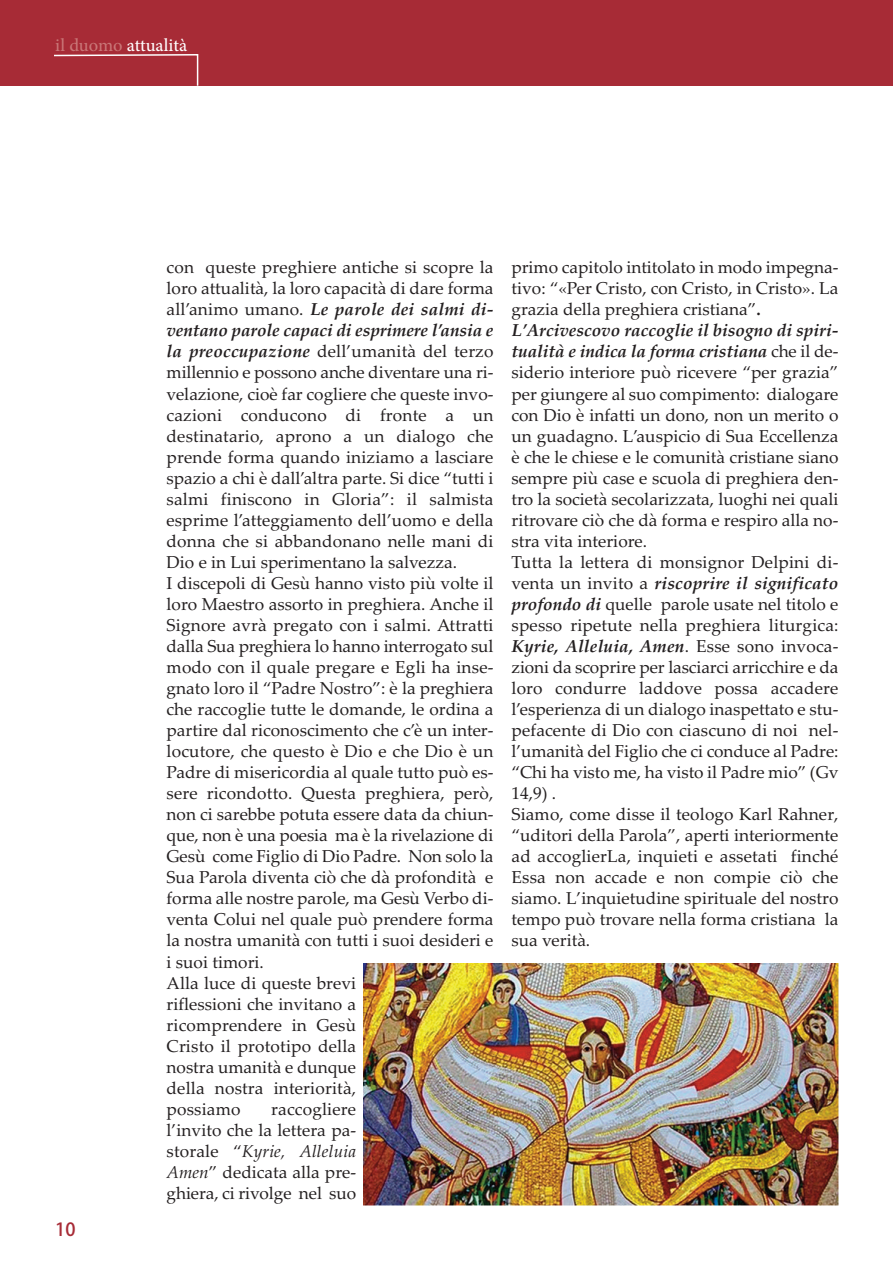
<style>
.page{position:relative;width:893px;height:1263px;background:#fff}
.page>*{position:absolute;margin:0;border:0;box-sizing:border-box;transform-origin:0 0}
.t1{font:18px "Adobe Hebrew";letter-spacing:-.005em;color:#fff}
.t2{font:18px "Adobe Heiti Std";color:#a72b36}
.t3{font:17.25px/21px "Palatino Linotype";color:#231f20}
.s1{color:#c97677}
.s2{font-weight:700;font-style:italic}
.s3{font-style:italic}
.s4{font-weight:700}
</style>
<div class="page">
<div style="left:1px;top:0;width:892px;height:85px;background:#a72b36"></div>
<svg style="left:52px;top:54px;width:147px;height:32px"></svg>
<img style="left:364px;top:964px;width:475px;height:242px">
<p class="t1" style="left:55px;top:39px;width:133px"><span class="s1">il duomo</span> attualità</p>
<p class="t2" style="left:55px;top:1219px;width:22px">10</p>
<p class="t3" style="left:167px;top:257px;width:328px">con queste preghiere antiche si scopre la loro attualità, la loro capacità di dare forma all’animo umano. <span class="s2">Le parole dei salmi di&shy;ventano parole capaci di esprimere l’ansia e la preoccupazione</span> dell’umanità del terzo millennio e possono anche diventare una ri&shy;velazione, cioè far cogliere che queste invo&shy;cazioni conducono di fronte a un destinatario, aprono a un dialogo che prende forma quando iniziamo a lasciare spazio a chi è dall’altra parte. Si dice “tutti i salmi finiscono in Gloria”: il salmista esprime l’atteggiamento dell’uomo e della donna che si abbandonano nelle mani di Dio e in Lui sperimentano la salvezza.<br>I discepoli di Gesù hanno visto più volte il loro Maestro assorto in preghiera. Anche il Signore avrà pregato con i salmi. Attratti dalla Sua preghiera lo hanno interrogato sul modo con il quale pregare e Egli ha inse&shy;gnato loro il “Padre Nostro”: è la preghiera che raccoglie tutte le domande, le ordina a partire dal riconoscimento che c’è un inter&shy;locutore, che questo è Dio e che Dio è un Padre di misericordia al quale tutto può es&shy;sere ricondotto. Questa preghiera, però, non ci sarebbe potuta essere data da chiun&shy;que, non è una poesia ma è la rivelazione di Gesù come Figlio di Dio Padre. Non solo la Sua Parola diventa ciò che dà profondità e forma alle nostre parole, ma Gesù Verbo di&shy;venta Colui nel quale può prendere forma la nostra umanità con tutti i suoi desideri e i suoi timori.<br>Alla luce di queste brevi<br>riflessioni che invitano a<br>ricomprendere in Gesù<br>Cristo il prototipo della<br>nostra umanità e dunque<br>della nostra interiorità,<br>possiamo</p>
<p class="t3" style="left:167px;top:1098px;width:191px;text-align:justify;text-indent:105px">raccogliere l’invito che la lettera pa&shy;storale “<span class="s3">Kyrie, Alleluia Amen</span>” dedicata alla pre&shy;ghiera, ci rivolge nel suo</p>
<p class="t3" style="left:511px;top:257px;width:329px">primo capitolo intitolato in modo impegna&shy;tivo: “«Per Cristo, con Cristo, in Cristo». La grazia della preghiera cristiana”<span class="s4">.<br></span><span class="s2">L’Arcivescovo raccoglie il bisogno di spiri&shy;tualità e indica la forma cristiana</span> che il de&shy;siderio interiore può ricevere “per grazia” per giungere al suo compimento: dialogare con Dio è infatti un dono, non un merito o un guadagno. L’auspicio di Sua Eccellenza è che le chiese e le comunità cristiane siano sempre più case e scuola di preghiera den&shy;tro la società secolarizzata, luoghi nei quali ritrovare ciò che dà forma e respiro alla no&shy;stra vita interiore.<br>Tutta la lettera di monsignor Delpini di&shy;venta un invito a <span class="s2">riscoprire il significato profondo di</span> quelle parole usate nel titolo e spesso ripetute nella preghiera liturgica:<br><span class="s2">Kyrie, Alleluia, Amen</span>. Esse sono invoca&shy;zioni da scoprire per lasciarci arricchire e da loro condurre laddove possa accadere l’esperienza di un dialogo inaspettato e stu&shy;pefacente di Dio con ciascuno di noi nel&shy;l’umanità del Figlio che ci conduce al Padre: “Chi ha visto me, ha visto il Padre mio” (Gv 14,9) .<br>Siamo, come disse il teologo Karl Rahner, “uditori della Parola”, aperti interiormente ad accoglierLa, inquieti e assetati finché Essa non accade e non compie ciò che siamo. L’inquietudine spirituale del nostro tempo può trovare nella forma cristiana la sua verità.</p>
</div>
